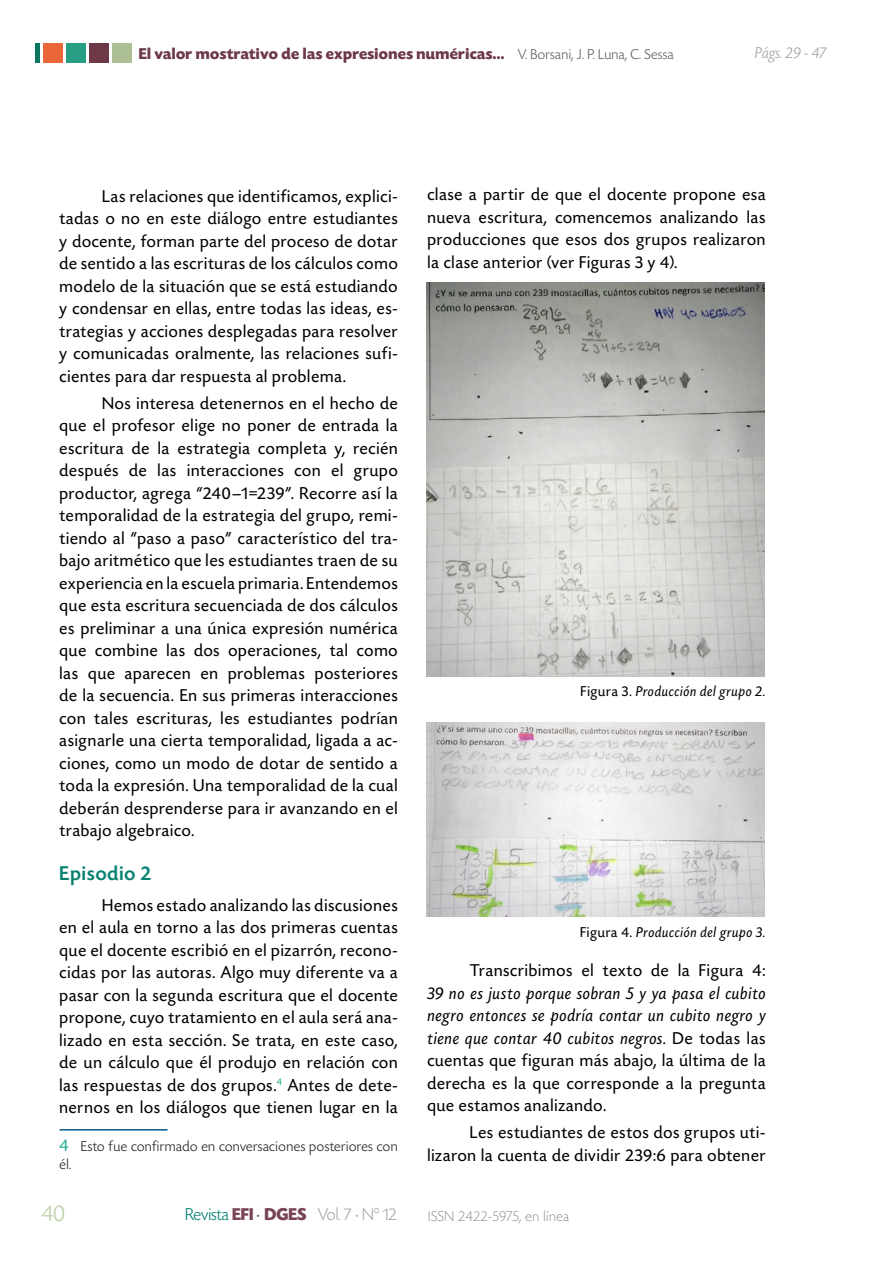
<style>
.page{position:relative;width:893px;height:1263px;background:#fff}
.page>*{position:absolute;margin:0;border:0;box-sizing:border-box;transform-origin:0 0}
.t1{font:300 24px "Today SHOP";color:#bbcda5}
.t2{font:500 21px "Today SHOP";letter-spacing:.055em;color:#078271}
.t3{font:18px/22.5px "Today SHOP";letter-spacing:.05em;color:#000;text-align:justify}
.t4{font:italic 18px/22.5px "Today SHOP";letter-spacing:.045em;color:#000;text-align:justify}
.t5{font:300 18px "Today SHOP";color:#a8a9ad}
.t6{font:700 16.5px "Today SHOP";letter-spacing:.025em;color:#6d3947}
.t7{font:italic 300 16.5px "Today SHOP";letter-spacing:.025em;color:#9d9fa2}
.t8{font:italic 15px "Today SHOP";letter-spacing:.055em;color:#000}
.t9{font:300 15px/18px "Today SHOP";letter-spacing:.035em;color:#231f20}
.t10{font:200 15px "Today SHOP";letter-spacing:.05em;color:#636366}
.s1{font-weight:300;font-size:15px;color:#636366}
.s2{font-weight:400;font-size:18px;color:#29ac94}
.s3{font-style:normal}
.s4{color:#078271}
.s5{font-weight:700;color:#794454}
.s6{font-family:"Minion Pro";font-weight:400;color:#794454}
.s7{font-family:"Minion Pro";font-weight:400}
.s8{font-family:"Trasandina W03";font-size:15px}
</style>
<div class="page">
<div style="left:43px;top:43px;width:20px;height:19px;background:#ea6739"></div>
<div style="left:66px;top:43px;width:20px;height:19px;background:#289e84"></div>
<div style="left:89px;top:43px;width:20px;height:19px;background:#6d3947"></div>
<div style="left:112px;top:43px;width:20px;height:19px;background:#acc094"></div>
<div style="left:35px;top:43px;width:5px;height:19px;background:#0e7561"></div>
<hr style="left:60px;top:1129px;width:108px;height:1px;background:#00598b">
<img style="left:426px;top:722px;width:339px;height:195px">
<img style="left:426px;top:283px;width:339px;height:393px">
<p class="t6" style="left:139px;top:45px;width:536px">El valor mostrativo de las expresiones numéricas... <span class="s1">V. Borsani, J. P. Luna, C. Sessa</span></p>
<p class="t7" style="left:755px;top:44px;width:73px">Págs. 29 - 47</p>
<p class="t3" style="left:60px;top:185px;width:340px;text-indent:43px">Las relaciones que identificamos, explici&shy;tadas o no en este diálogo entre estudiantes y docente, forman parte del proceso de dotar de sentido a las escrituras de los cálculos como modelo de la situación que se está estudiando y condensar en ellas, entre todas las ideas, es&shy;trategias y acciones desplegadas para resolver y comunicadas oralmente, las relaciones sufi&shy;cientes para dar respuesta al problema.</p>
<p class="t3" style="left:60px;top:392px;width:340px;text-indent:43px">Nos interesa detenernos en el hecho de que el profesor elige no poner de entrada la escritura de la estrategia completa y, recién después de las interacciones con el grupo productor, agrega “240–1=239”. Recorre así la temporalidad de la estrategia del grupo, remi&shy;tiendo al “paso a paso” característico del tra&shy;bajo aritmético que les estudiantes traen de su experiencia en la escuela primaria. Entendemos que esta escritura secuenciada de dos cálculos es preliminar a una única expresión numérica que combine las dos operaciones, tal como las que aparecen en problemas posteriores de la secuencia. En sus primeras interacciones con tales escrituras, les estudiantes podrían asignarle una cierta temporalidad, ligada a ac&shy;ciones, como un modo de dotar de sentido a toda la expresión. Una temporalidad de la cual deberán desprenderse para ir avanzando en el trabajo algebraico.</p>
<p class="t2" style="left:60px;top:862px;width:93px">Episodio 2</p>
<p class="t3" style="left:60px;top:894px;width:340px;text-indent:43px">Hemos estado analizando las discusiones en el aula en torno a las dos primeras cuentas que el docente escribió en el pizarrón, recono&shy;cidas por las autoras. Algo muy diferente va a pasar con la segunda escritura que el docente propone, cuyo tratamiento en el aula será ana&shy;lizado en esta sección. Se trata, en este caso, de un cálculo que él produjo en relación con las respuestas de dos grupos.<sup>4</sup> Antes de dete&shy;nernos en los diálogos que tienen lugar en la</p>
<p class="t9" style="left:60px;top:1138px;width:340px"><span class="s2">4</span> Esto fue confirmado en conversaciones posteriores con él.</p>
<p class="t3" style="left:427px;top:184px;width:340px">clase a partir de que el docente propone esa nueva escritura, comencemos analizando las producciones que esos dos grupos realizaron la clase anterior (ver Figuras 3 y 4).</p>
<p class="t8" style="left:581px;top:683px;width:186px"><span class="s3">Figura 3.</span> Producción del grupo 2.</p>
<p class="t8" style="left:580px;top:924px;width:187px"><span class="s3">Figura 4.</span> Producción del grupo 3.</p>
<p class="t3" style="left:470px;top:960px;width:297px">Transcribimos el texto de la Figura 4:</p>
<p class="t4" style="left:427px;top:982px;width:340px">39 no es justo porque sobran 5 y ya pasa el cubito negro entonces se podría contar un cubito negro y tiene que contar 40 cubitos negros. <span class="s3">De todas las cuentas que figuran más abajo, la última de la derecha es la que corresponde a la pregunta que estamos analizando.</span></p>
<p class="t3" style="left:427px;top:1121px;width:340px;text-align:right">Les estudiantes de estos dos grupos uti&shy;lizaron la cuenta de dividir 239:6 para obtener</p>
<h1 class="t1" style="left:42px;top:1201px;width:25px">40</h1>
<p class="t5" style="left:185px;top:1205px;width:213px"><span class="s4">Revista</span> <span class="s5">EFI</span> <span class="s6">·</span> <span class="s5">DGES</span> Vol. 7 <span class="s7">·</span> N<span class="s8">º</span> 12</p>
<p class="t10" style="left:428px;top:1208px;width:143px">ISSN 2422-5975, en línea</p>
</div>
